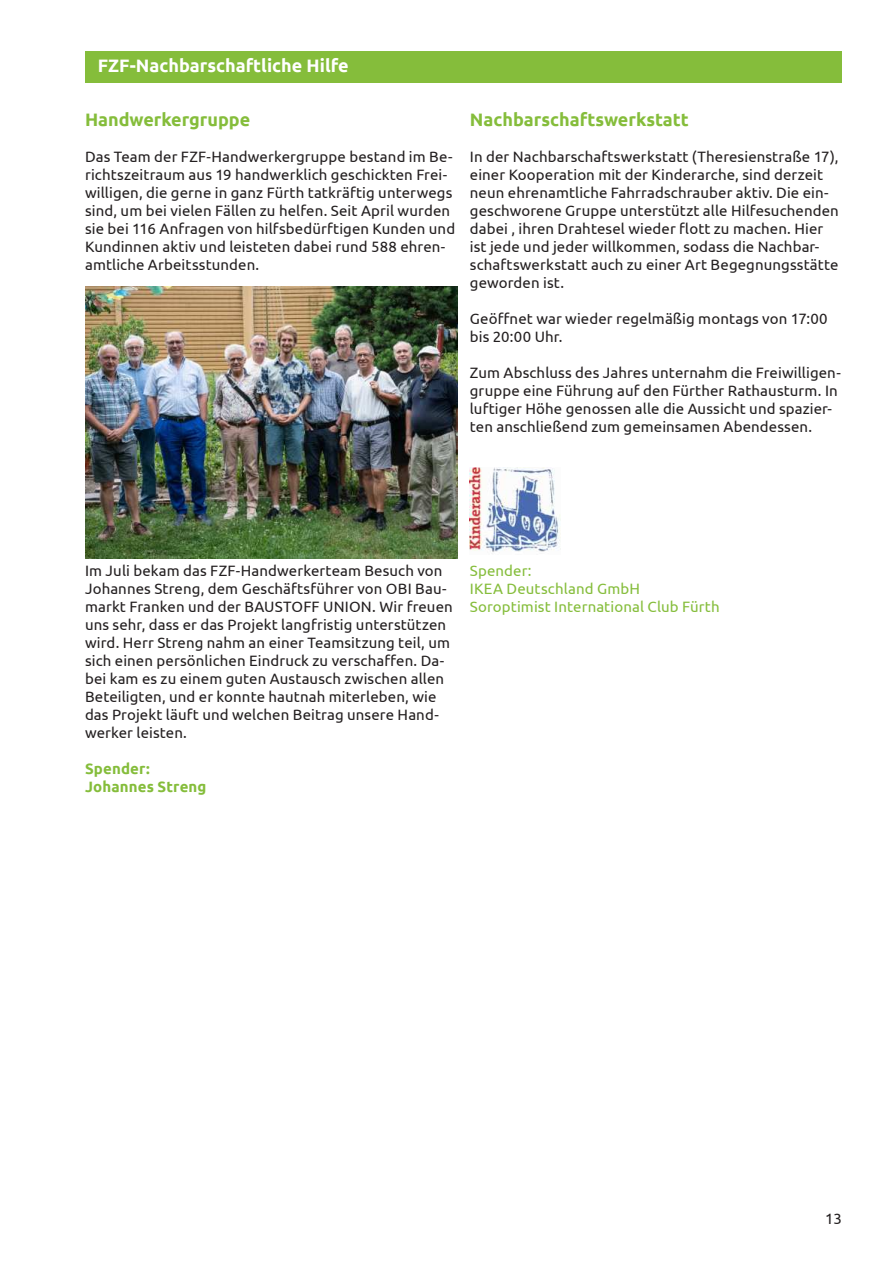
<style>
.page{position:relative;width:893px;height:1263px;background:#fff}
.page>*{position:absolute;margin:0;border:0;box-sizing:border-box;transform-origin:0 0}
.t1{font:700 18px "Ubuntu";color:#85bd3b}
.t2{font:700 18px "Ubuntu";color:#fff}
.t3{font:15px/18px "Ubuntu";letter-spacing:.005em;color:#231f20}
.t4{font:15px/18px "Ubuntu";letter-spacing:.01em;color:#85bd3b}
.t5{font:700 15px/18px "Ubuntu";letter-spacing:.01em;color:#85bd3b}
</style>
<div class="page">
<div style="left:85px;top:51px;width:757px;height:32px;background:#85bd3b"></div>
<img style="left:85px;top:286px;width:372px;height:272px">
<img style="left:470px;top:468px;width:90px;height:84px">
<p class="t2" style="left:98px;top:58px;width:252px">FZF-Nachbarschaftliche Hilfe</p>
<p class="t1" style="left:85px;top:112px;width:167px">Handwerkergruppe</p>
<p class="t3" style="left:85px;top:147px;width:372px">Das Team der FZF-Handwerkergruppe bestand im Be&shy;richtszeitraum aus 19 handwerklich geschickten Frei&shy;willigen, die gerne in ganz Fürth tatkräftig unterwegs sind, um bei vielen Fällen zu helfen. Seit April wurden sie bei 116 Anfragen von hilfsbedürftigen Kunden und Kundinnen aktiv und leisteten dabei rund 588 ehren&shy;amtliche Arbeitsstunden.</p>
<p class="t1" style="left:470px;top:112px;width:220px">Nachbarschaftswerkstatt</p>
<p class="t3" style="left:470px;top:149px;width:370px">In der Nachbarschaftswerkstatt (Theresienstraße 17), einer Kooperation mit der Kinderarche, sind derzeit neun ehrenamtliche Fahrradschrauber aktiv. Die ein&shy;geschworene Gruppe unterstützt alle Hilfesuchenden dabei , ihren Drahtesel wieder 昀氀ott zu machen. Hier ist jede und jeder willkommen, sodass die Nachbar&shy;schaftswerkstatt auch zu einer Art Begegnungsstätte geworden ist.</p>
<p class="t3" style="left:470px;top:309px;width:359px">Geö昀昀net war wieder regelmäßig montags von 17:00 bis 20:00 Uhr.</p>
<p class="t3" style="left:470px;top:365px;width:372px">Zum Abschluss des Jahres unternahm die Freiwilligen&shy;gruppe eine Führung auf den Fürther Rathausturm. In luftiger Höhe genossen alle die Aussicht und spazier&shy;ten anschließend zum gemeinsamen Abendessen.</p>
<p class="t3" style="left:85px;top:561px;width:369px">Im Juli bekam das FZF-Handwerkerteam Besuch von Johannes Streng, dem Geschäftsführer von OBI Bau&shy;markt Franken und der BAUSTOFF UNION. Wir freuen uns sehr, dass er das Projekt langfristig unterstützen wird. Herr Streng nahm an einer Teamsitzung teil, um sich einen persönlichen Eindruck zu verscha昀昀en. Da&shy;bei kam es zu einem guten Austausch zwischen allen Beteiligten, und er konnte hautnah miterleben, wie das Projekt läuft und welchen Beitrag unsere Hand&shy;werker leisten.</p>
<p class="t5" style="left:85px;top:760px;width:123px">Spender:<br>Johannes Streng</p>
<p class="t4" style="left:470px;top:563px;width:251px">Spender:<br>IKEA Deutschland GmbH<br>Soroptimist International Club Fürth</p>
<p class="t3" style="left:825px;top:1210px;width:18px">13</p>
</div>
